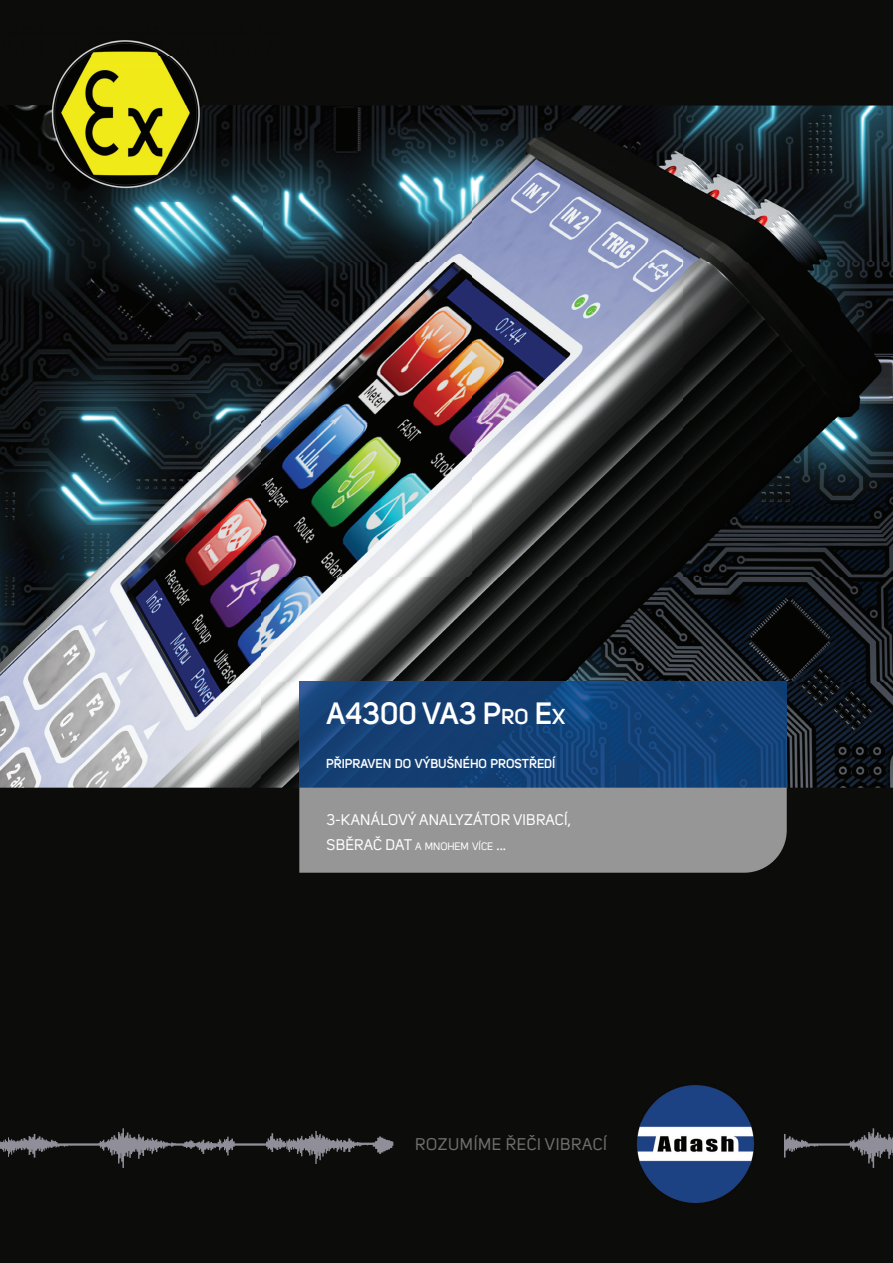
<style>
.page{position:relative;width:893px;height:1263px;background:#0c0c0a}
.page>*{position:absolute;margin:0;border:0;box-sizing:border-box;transform-origin:0 0}
.t1{font:600 30px "Uni Sans";color:#fff}
.t2{font:16.5px "Uni Sans";letter-spacing:.04em;color:#6e6f6f}
.t3{font:15px/25.2px "Uni Sans";letter-spacing:.02em;color:#fff}
.t4{font:600 12.6px "Uni Sans";color:#fff}
.s1{font-size:21px}
.s2{font-size:10.5px}
</style>
<div class="page">
<img style="left:377px;top:105px;width:516px;height:1px">
<img style="left:262px;top:106px;width:631px;height:682px">
<img style="left:0;top:201px;width:209px;height:587px">
<img style="left:209px;top:201px;width:53px;height:587px">
<img style="left:637px;top:1085px;width:117px;height:118px">
<svg style="left:0;top:1128px;width:393px;height:40px"></svg>
<svg style="left:784px;top:1128px;width:109px;height:40px"></svg>
<div style="left:299px;top:788px;width:488px;height:85px;background:#969696"></div>
<img style="left:0;top:40px;width:281px;height:161px">
<h1 class="t1" style="left:326px;top:696px;width:240px">A4300 VA3 P<span class="s1">RO</span> E<span class="s1">X</span></h1>
<p class="t4" style="left:326px;top:756px;width:231px">PŘIPRAVEN DO VÝBUŠNÉHO PROSTŘEDÍ</p>
<p class="t3" style="left:326px;top:809px;width:246px">3-KANÁLOVÝ ANALYZÁTOR VIBRACÍ,<br>SBĚRAČ DAT <span class="s2">A MNOHEM VÍCE</span> ...</p>
<p class="t2" style="left:415px;top:1138px;width:193px">ROZUMÍME ŘEČI VIBRACÍ</p>
</div>
